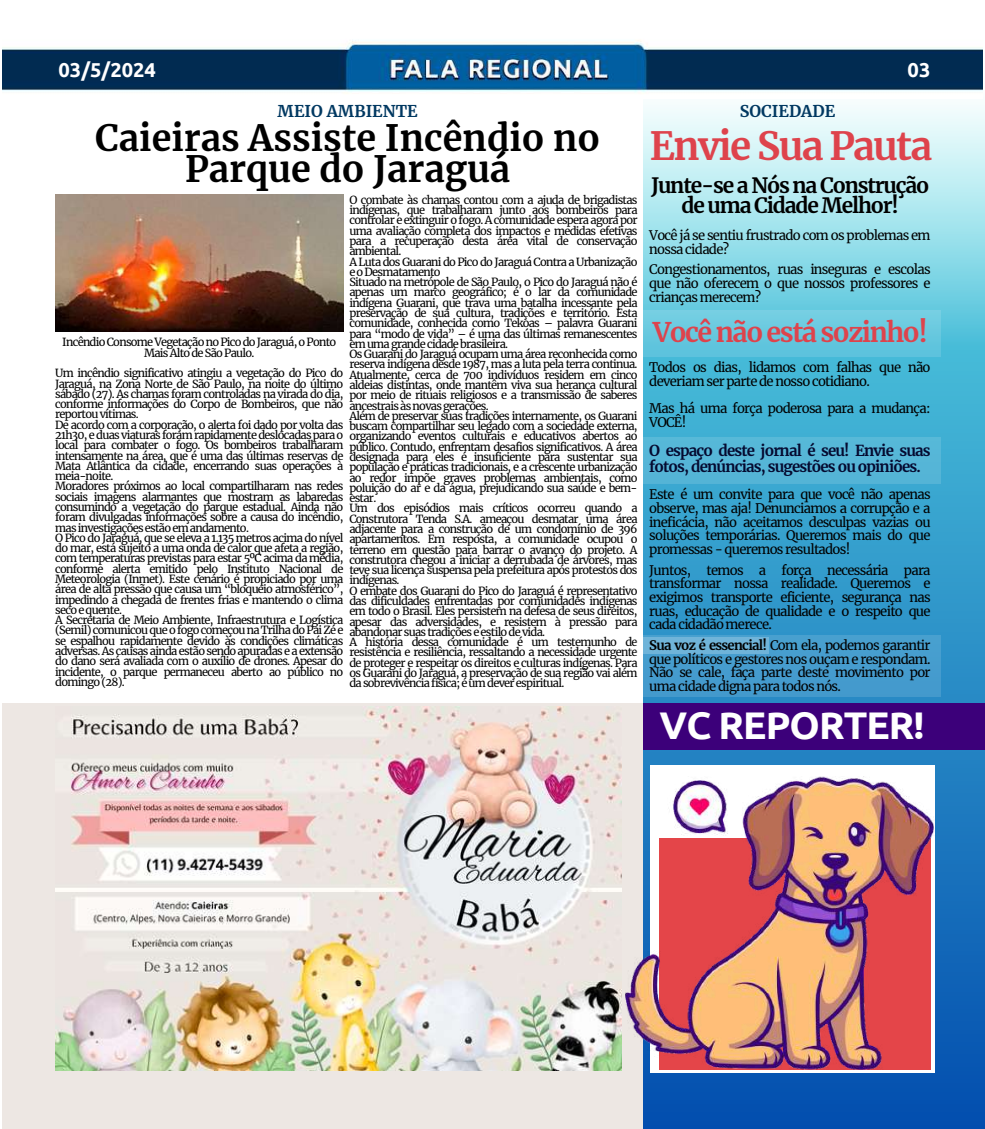
<style>
.page{position:relative;width:985px;height:1129px;background:#fff}
.page>*{position:absolute;margin:0;border:0;box-sizing:border-box;transform-origin:0 0}
.t1{font:700 38.5px "Merriweather";letter-spacing:-.045em;color:#de434c}
.t2{font:700 38.5px "Ubuntu";letter-spacing:-.025em;color:#fff}
.t3{font:700 35.88px/30.3px "Merriweather";color:#000;text-align:center}
.t4{font:700 26.78px "Merriweather";letter-spacing:-.055em;color:#de434c}
.t5{font:700 20.82px/20.1px "Merriweather";letter-spacing:-.055em;color:#000;text-align:center}
.t6{font:700 20.12px "Ubuntu";color:#fff}
.t7{font:700 16.1px "Merriweather";color:#003861}
.t8{font:700 15.05px/15.8px "Merriweather";letter-spacing:-.055em;color:#050a30}
.t9{font:13.12px/13.7px "Merriweather";letter-spacing:-.055em;color:#000;text-align:justify}
.t10{font:11.03px/10.3px "Merriweather";letter-spacing:-.065em;color:#000}
.s1{font-weight:700}
</style>
<div class="page">
<div style="left:2px;top:704px;width:980px;height:425px;background:#ede7e3"></div>
<img style="left:56px;top:707px;width:565px;height:363px">
<img style="left:56px;top:194px;width:287px;height:138px">
<svg style="left:643px;top:345px;width:341px;height:784px;background:#2c8fc7"></svg>
<div style="left:638px;top:635px;width:302px;height:62px;background:#469cce"></div>
<div style="left:649px;top:765px;width:285px;height:307px;background:#fff"></div>
<img style="left:625px;top:777px;width:309px;height:292px">
<div style="left:642px;top:88px;width:342px;height:257px;background:linear-gradient(to bottom,#fff,#4dc3db)"></div>
<img style="left:3px;top:40px;width:979px;height:58px">
<div style="left:638px;top:437px;width:302px;height:46px;background:#56b6d7"></div>
<div style="left:643px;top:704px;width:341px;height:46px;background:#3c007a"></div>
<div style="left:638px;top:311px;width:302px;height:46px;background:linear-gradient(to bottom,#77d0e3,#5cc3dc)"></div>
<div style="left:635px;top:637px;width:133px;height:16px;background:#6fb4d9"></div>
<h3 class="t6" style="left:59px;top:58px;width:99px">03/5/2024</h3>
<h3 class="t6" style="left:907px;top:58px;width:24px">03</h3>
<h3 class="t7" style="left:277px;top:101px;width:142px">MEIO AMBIENTE</h3>
<h2 class="t3" style="left:95px;top:124px;width:506px">Caieiras Assiste Incêndio no<br>Parque do Jaraguá</h2>
<h3 class="t7" style="left:739px;top:101px;width:97px">SOCIEDADE</h3>
<h1 class="t1" style="left:649px;top:122px;width:284px">Envie Sua Pauta</h1>
<h3 class="t5" style="left:651px;top:175px;width:280px">Junte-se a Nós na Construção de uma Cidade Melhor!</h3>
<p class="t9" style="left:649px;top:229px;width:283px">Você já se sentiu frustrado com os problemas em nossa cidade?</p>
<p class="t9" style="left:649px;top:263px;width:283px">Congestionamentos, ruas inseguras e escolas que não oferecem o que nossos professores e crianças merecem?</p>
<h3 class="t4" style="left:652px;top:316px;width:276px">Você não está sozinho!</h3>
<p class="t9" style="left:649px;top:360px;width:283px">Todos os dias, lidamos com falhas que não deveriam ser parte de nosso cotidiano.</p>
<p class="t9" style="left:649px;top:401px;width:283px">Mas há uma força poderosa para a mudança:<br>VOCÊ!</p>
<h3 class="t8" style="left:649px;top:443px;width:283px">O espaço deste jornal é seu! Envie suas fotos, denúncias, sugestões ou opiniões.</h3>
<p class="t9" style="left:649px;top:488px;width:283px">Este é um convite para que você não apenas observe, mas aja! Denunciamos a corrupção e a ineficácia, não aceitamos desculpas vazias ou soluções temporárias. Queremos mais do que promessas - queremos resultados!</p>
<p class="t9" style="left:649px;top:563px;width:283px">Juntos, temos a força necessária para transformar nossa realidade. Queremos e exigimos transporte eficiente, segurança nas ruas, educação de qualidade e o respeito que cada cidadão merece.</p>
<p class="t9" style="left:649px;top:638px;width:283px"><span class="s1">Sua voz é essencial!</span> Com ela, podemos garantir que políticos e gestores nos ouçam e respondam.<br>Não se cale, faça parte deste movimento por uma cidade digna para todos nós.</p>
<p class="t10" style="left:349px;top:195px;width:289px">O combate às chamas contou com a ajuda de brigadistas indígenas, que trabalharam junto aos bombeiros para controlar e extinguir o fogo. A comunidade espera agora por uma avaliação completa dos impactos e medidas efetivas para a recuperação desta área vital de conservação ambiental.<br>A Luta dos Guarani do Pico do Jaraguá Contra a Urbanização e o Desmatamento<br>Situado na metrópole de São Paulo, o Pico do Jaraguá não é apenas um marco geográfico; é o lar da comunidade indígena Guarani, que trava uma batalha incessante pela preservação de sua cultura, tradições e território. Esta comunidade, conhecida como Tekoas – palavra Guarani para “modo de vida” – é uma das últimas remanescentes em uma grande cidade brasileira.<br>Os Guarani do Jaraguá ocupam uma área reconhecida como reserva indígena desde 1987, mas a luta pela terra continua.<br>Atualmente, cerca de 700 indivíduos residem em cinco aldeias distintas, onde mantêm viva sua herança cultural por meio de rituais religiosos e a transmissão de saberes ancestrais às novas gerações.<br>Além de preservar suas tradições internamente, os Guarani buscam compartilhar seu legado com a sociedade externa, organizando eventos culturais e educativos abertos ao público. Contudo, enfrentam desafios significativos. A área designada para eles é insuficiente para sustentar sua população e práticas tradicionais, e a crescente urbanização ao redor impõe graves problemas ambientais, como poluição do ar e da água, prejudicando sua saúde e bem&shy;estar.<br>Um dos episódios mais críticos ocorreu quando a Construtora Tenda S.A. ameaçou desmatar uma área adjacente para a construção de um condomínio de 396 apartamentos. Em resposta, a comunidade ocupou o terreno em questão para barrar o avanço do projeto. A construtora chegou a iniciar a derrubada de árvores, mas teve sua licença suspensa pela prefeitura após protestos dos indígenas.<br>O embate dos Guarani do Pico do Jaraguá é representativo das dificuldades enfrentadas por comunidades indígenas em todo o Brasil. Eles persistem na defesa de seus direitos, apesar das adversidades, e resistem à pressão para abandonar suas tradições e estilo de vida.<br>A história dessa comunidade é um testemunho de resistência e resiliência, ressaltando a necessidade urgente de proteger e respeitar os direitos e culturas indígenas. Para os Guarani do Jaraguá, a preservação de sua região vai além da sobrevivência física; é um dever espiritual.</p>
<p class="t10" style="left:62px;top:337px;width:275px;text-align:center">Incêndio Consome Vegetação no Pico do Jaraguá, o Ponto<br>Mais Alto de São Paulo.</p>
<p class="t10" style="left:55px;top:368px;width:289px">Um incêndio significativo atingiu a vegetação do Pico do Jaraguá, na Zona Norte de São Paulo, na noite do último sábado (27). As chamas foram controladas na virada do dia, conforme informações do Corpo de Bombeiros, que não reportou vítimas.<br>De acordo com a corporação, o alerta foi dado por volta das 21h30, e duas viaturas foram rapidamente deslocadas para o local para combater o fogo. Os bombeiros trabalharam intensamente na área, que é uma das últimas reservas de Mata Atlântica da cidade, encerrando suas operações à meia-noite.<br>Moradores próximos ao local compartilharam nas redes sociais imagens alarmantes que mostram as labaredas consumindo a vegetação do parque estadual. Ainda não foram divulgadas informações sobre a causa do incêndio, mas investigações estão em andamento.<br>O Pico do Jaraguá, que se eleva a 1.135 metros acima do nível do mar, está sujeito a uma onda de calor que afeta a região, com temperaturas previstas para estar 5ºC acima da média, conforme alerta emitido pelo Instituto Nacional de Meteorologia (Inmet). Este cenário é propiciado por uma área de alta pressão que causa um “bloqueio atmosférico”, impedindo a chegada de frentes frias e mantendo o clima seco e quente.<br>A Secretaria de Meio Ambiente, Infraestrutura e Logística (Semil) comunicou que o fogo começou na Trilha do Pai Zé e se espalhou rapidamente devido às condições climáticas adversas. As causas ainda estão sendo apuradas e a extensão do dano será avaliada com o auxílio de drones. Apesar do incidente, o parque permaneceu aberto ao público no domingo (28).</p>
<h1 class="t2" style="left:659px;top:703px;width:266px">VC REPORTER!</h1>
</div>
